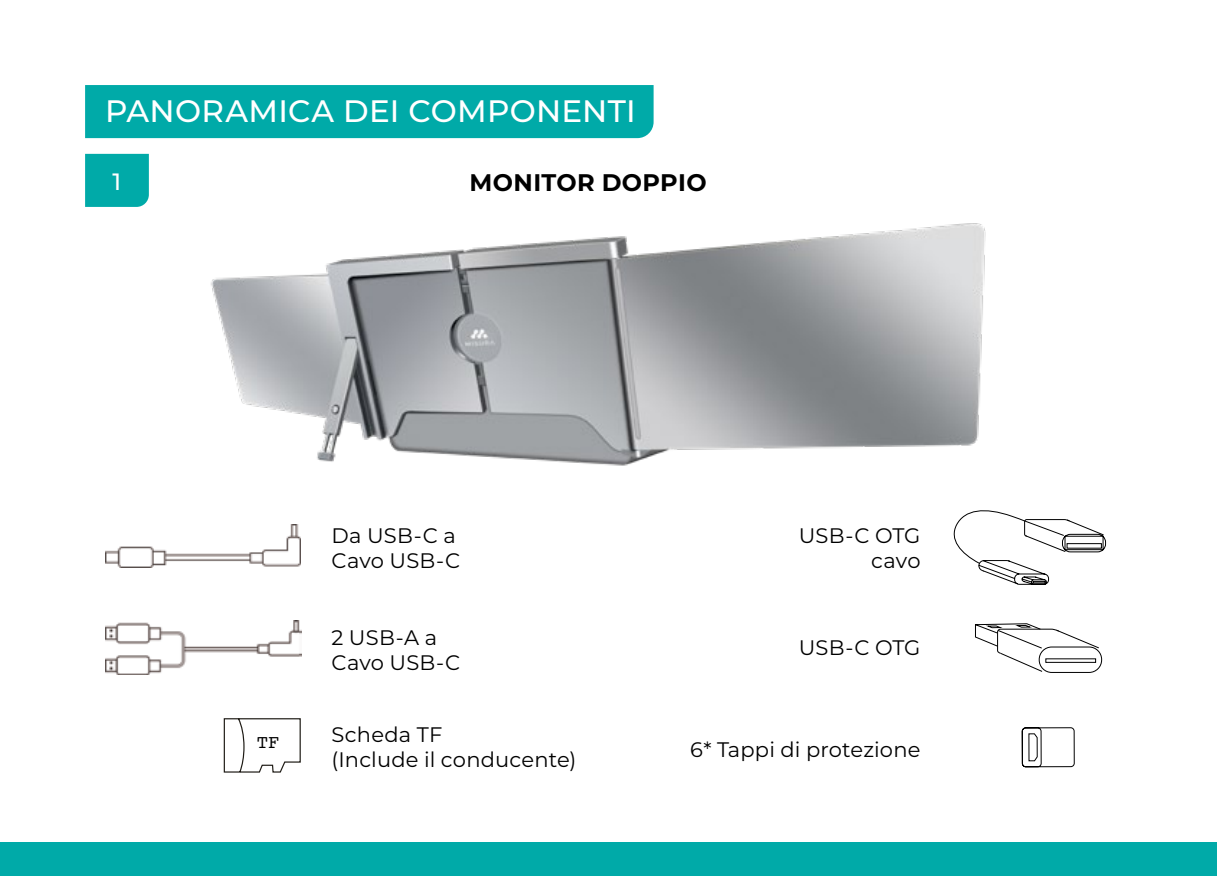
<style>
.page{position:relative;width:1217px;height:876px;background:#fff}
.page>*{position:absolute;margin:0;border:0;box-sizing:border-box;transform-origin:0 0}
.t1{font:500 30.9px "Montserrat";letter-spacing:.01em;color:#fff}
.t2{font:700 24px "Montserrat";letter-spacing:.015em;color:#000}
.t3{font:500 23.7px "Montserrat";color:#fff}
.t4{font:21px/25.2px "Montserrat";letter-spacing:.01em;color:#000}
.t5{font:18.9px "Courier";color:#000}
</style>
<div class="page">
<div style="left:0;top:842px;width:1216px;height:34px;background:#00aaa8"></div>
<div style="left:85px;top:85px;width:568px;height:53px;background:#00aaa8"></div>
<div style="left:85px;top:154px;width:64px;height:53px;background:#00aaa8"></div>
<img style="left:105px;top:524px;width:196px;height:43px">
<img style="left:105px;top:620px;width:196px;height:55px">
<svg style="left:223px;top:718px;width:78px;height:55px"></svg>
<svg style="left:953px;top:510px;width:153px;height:75px"></svg>
<svg style="left:975px;top:623px;width:127px;height:50px"></svg>
<svg style="left:1021px;top:727px;width:53px;height:40px"></svg>
<img style="left:211px;top:223px;width:775px;height:243px">
<h1 class="t1" style="left:105px;top:90px;width:532px">PANORAMICA DEI COMPONENTI</h1>
<p class="t3" style="left:113px;top:165px;width:10px">1</p>
<p class="t2" style="left:469px;top:165px;width:238px">MONITOR DOPPIO</p>
<p class="t4" style="left:331px;top:522px;width:130px">Da USB-C a<br>Cavo USB-C</p>
<p class="t4" style="left:331px;top:624px;width:130px">2 USB-A a<br>Cavo USB-C</p>
<p class="t4" style="left:798px;top:522px;width:123px;text-align:right">USB-C OTG cavo</p>
<p class="t4" style="left:798px;top:635px;width:123px">USB-C OTG</p>
<p class="t5" style="left:256px;top:728px;width:24px">TF</p>
<p class="t4" style="left:331px;top:721px;width:246px">Scheda TF<br>(Include il conducente)</p>
<p class="t4" style="left:690px;top:736px;width:232px">6* Tappi di protezione</p>
</div>
